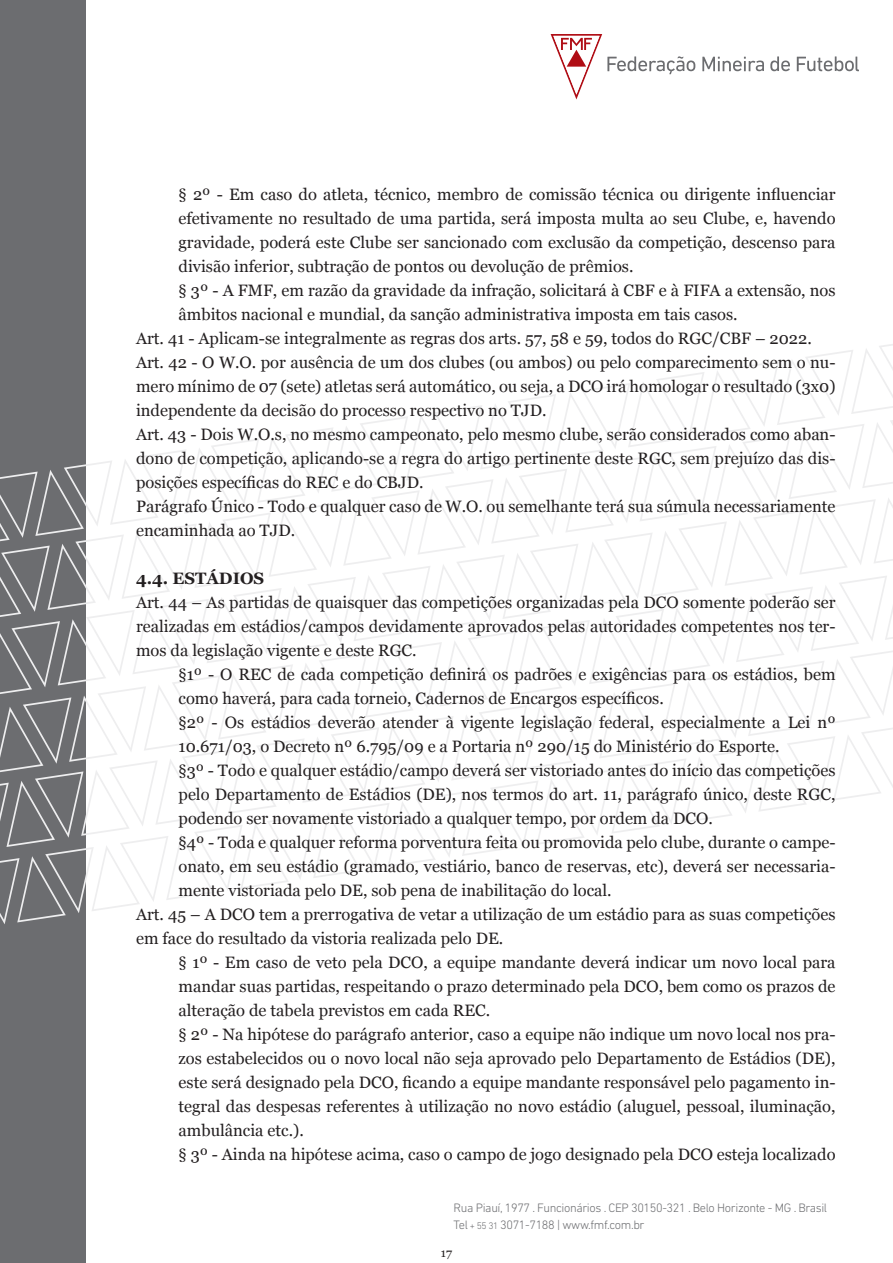
<style>
.page{position:relative;width:893px;height:1263px;background:#fff}
.page>*{position:absolute;margin:0;border:0;box-sizing:border-box;transform-origin:0 0}
.t1{font:16.5px/24px "Georgia";color:#231f20;text-align:justify}
.t2{font:700 16.5px "Georgia";color:#231f20}
.t3{font:300 12.45px "DIN Next LT Pro";letter-spacing:-.03em;color:#6c6d70}
.t4{font:12px "Georgia";color:#231f20}
.s1{font-size:9.6px}
</style>
<div class="page">
<div style="left:0;top:0;width:85px;height:1263px;background:#6c6d70"></div>
<svg style="left:0;top:344px;width:893px;height:580px"></svg>
<svg style="left:702px;top:57px;width:62px;height:14px"></svg>
<svg style="left:770px;top:56px;width:20px;height:15px"></svg>
<svg style="left:797px;top:56px;width:62px;height:15px"></svg>
<svg style="left:551px;top:34px;width:144px;height:65px"></svg>
<p class="t1" style="left:179px;top:181px;width:658px">§ 2º - Em caso do atleta, técnico, membro de comissão técnica ou dirigente influenciar efetivamente no resultado de uma partida, será imposta multa ao seu Clube, e, havendo gravidade, poderá este Clube ser sancionado com exclusão da competição, descenso para divisão inferior, subtração de pontos ou devolução de prêmios.</p>
<p class="t1" style="left:179px;top:277px;width:658px">§ 3º - A FMF, em razão da gravidade da infração, solicitará à CBF e à FIFA a extensão, nos âmbitos nacional e mundial, da sanção administrativa imposta em tais casos.</p>
<p class="t1" style="left:136px;top:325px;width:677px">Art. 41 - Aplicam-se integralmente as regras dos arts. 57, 58 e 59, todos do RGC/CBF – 2022.</p>
<p class="t1" style="left:136px;top:349px;width:701px">Art. 42 - O W.O. por ausência de um dos clubes (ou ambos) ou pelo comparecimento sem o nu&shy;mero mínimo de 07 (sete) atletas será automático, ou seja, a DCO irá homologar o resultado (3x0) independente da decisão do processo respectivo no TJD.</p>
<p class="t1" style="left:136px;top:421px;width:701px">Art. 43 - Dois W.O.s, no mesmo campeonato, pelo mesmo clube, serão considerados como aban&shy;dono de competição, aplicando-se a regra do artigo pertinente deste RGC, sem prejuízo das dis&shy;posições específicas do REC e do CBJD.</p>
<p class="t1" style="left:136px;top:493px;width:701px">Parágrafo Único - Todo e qualquer caso de W.O. ou semelhante terá sua súmula necessariamente encaminhada ao TJD.</p>
<p class="t2" style="left:136px;top:565px;width:130px">4.4. ESTÁDIOS</p>
<p class="t1" style="left:136px;top:589px;width:701px">Art. 44 – As partidas de quaisquer das competições organizadas pela DCO somente poderão ser realizadas em estádios/campos devidamente aprovados pelas autoridades competentes nos ter&shy;mos da legislação vigente e deste RGC.</p>
<p class="t1" style="left:179px;top:661px;width:658px">§1º - O REC de cada competição definirá os padrões e exigências para os estádios, bem como haverá, para cada torneio, Cadernos de Encargos específicos.</p>
<p class="t1" style="left:179px;top:709px;width:658px">§2º - Os estádios deverão atender à vigente legislação federal, especialmente a Lei nº<br>10.671/03, o Decreto nº 6.795/09 e a Portaria nº 290/15 do Ministério do Esporte.</p>
<p class="t1" style="left:179px;top:757px;width:658px">§3º - Todo e qualquer estádio/campo deverá ser vistoriado antes do início das competições pelo Departamento de Estádios (DE), nos termos do art. 11, parágrafo único, deste RGC, podendo ser novamente vistoriado a qualquer tempo, por ordem da DCO.</p>
<p class="t1" style="left:179px;top:829px;width:658px">§4º - Toda e qualquer reforma porventura feita ou promovida pelo clube, durante o campe&shy;onato, em seu estádio (gramado, vestiário, banco de reservas, etc), deverá ser necessaria&shy;mente vistoriada pelo DE, sob pena de inabilitação do local.</p>
<p class="t1" style="left:136px;top:901px;width:701px">Art. 45 – A DCO tem a prerrogativa de vetar a utilização de um estádio para as suas competições em face do resultado da vistoria realizada pelo DE.</p>
<p class="t1" style="left:179px;top:949px;width:658px">§ 1º - Em caso de veto pela DCO, a equipe mandante deverá indicar um novo local para mandar suas partidas, respeitando o prazo determinado pela DCO, bem como os prazos de alteração de tabela previstos em cada REC.</p>
<p class="t1" style="left:179px;top:1021px;width:658px">§ 2º - Na hipótese do parágrafo anterior, caso a equipe não indique um novo local nos pra&shy;zos estabelecidos ou o novo local não seja aprovado pelo Departamento de Estádios (DE), este será designado pela DCO, ficando a equipe mandante responsável pelo pagamento in&shy;tegral das despesas referentes à utilização no novo estádio (aluguel, pessoal, iluminação, ambulância etc.).</p>
<p class="t1" style="left:179px;top:1141px;width:658px">§ 3º - Ainda na hipótese acima, caso o campo de jogo designado pela DCO esteja localizado</p>
<p class="t3" style="left:454px;top:1201px;width:375px">Rua Piauí, 1977 . Funcionários . CEP 30150-321 . Belo Horizonte - MG . Brasil</p>
<p class="t3" style="left:454px;top:1217px;width:192px">Tel <span class="s1">+ 55 31</span> 3071-7188 | www.fmf.com.br</p>
<p class="t4" style="left:441px;top:1244px;width:13px">17</p>
</div>
